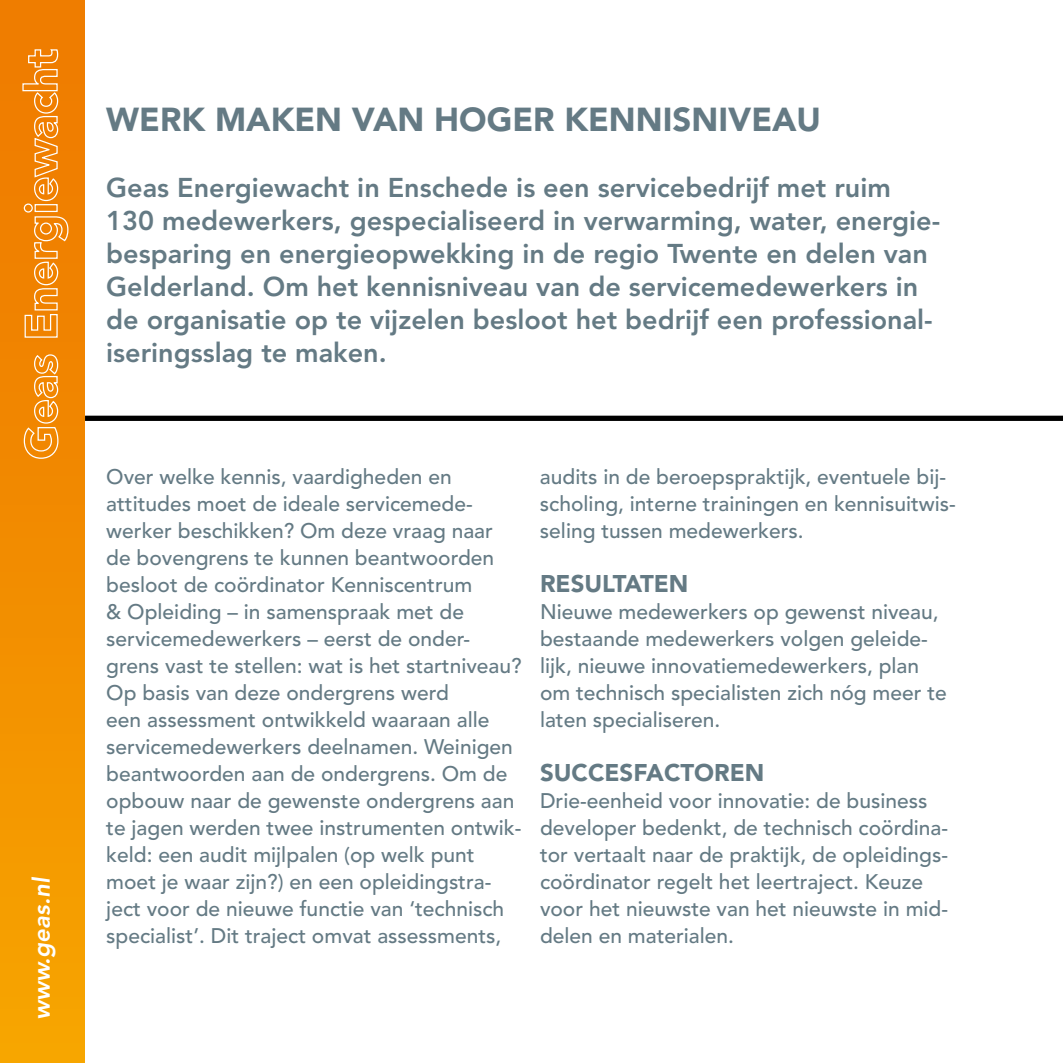
<style>
.page{position:relative;width:1063px;height:1063px;background:#fff}
.page>*{position:absolute;margin:0;border:0;box-sizing:border-box;transform-origin:0 0}
.t1{font:900 33px "Avenir";color:#647a84}
.t2{font:800 27px/33px "Avenir";color:#647a84}
.t3{font:900 24px "Avenir";color:#647a84}
.t4{font:italic 800 24px "Avenir";letter-spacing:-.005em;color:#fff}
.t5{font:500 21px/27px "Avenir";color:#647a84}
</style>
<div class="page">
<div style="left:0;top:0;width:85px;height:1063px;background:linear-gradient(to bottom,#e70,#f6a300)"></div>
<svg style="left:23px;top:354px;width:36px;height:105px;background:#f39b2d"></svg>
<svg style="left:22px;top:49px;width:47px;height:289px;background:#f19123"></svg>
<div style="left:85px;top:416px;width:978px;height:5px;background:#000"></div>
<p class="t4" style="left:27px;top:1020px;width:145px;rotate:-90deg">www.geas.nl</p>
<h1 class="t1" style="left:106px;top:100px;width:716px">WERK MAKEN VAN HOGER KENNISNIVEAU</h1>
<p class="t2" style="left:106px;top:171px;width:836px">Geas Energiewacht in Enschede is een servicebedrijf met ruim 130 medewerkers, gespecialiseerd in verwarming, water, energie&shy;besparing en energieopwekking in de regio Twente en delen van Gelderland. Om het kennisniveau van de servicemedewerkers in de organisatie op te vijzelen besloot het bedrijf een professional&shy;iseringsslag te maken.</p>
<p class="t5" style="left:106px;top:464px;width:417px">Over welke kennis, vaardigheden en attitudes moet de ideale servicemede&shy;werker beschikken? Om deze vraag naar de bovengrens te kunnen beantwoorden besloot de coördinator Kenniscentrum<br>&amp; Opleiding – in samenspraak met de servicemedewerkers – eerst de onder&shy;grens vast te stellen: wat is het startniveau?<br>Op basis van deze ondergrens werd<br>een assessment ontwikkeld waaraan alle servicemedewerkers deelnamen. Weinigen beantwoorden aan de ondergrens. Om de opbouw naar de gewenste ondergrens aan te jagen werden twee instrumenten ontwik&shy;keld: een audit mijlpalen (op welk punt moet je waar zijn?) en een opleidingstra&shy;ject voor de nieuwe functie van ‘technisch specialist’. Dit traject omvat assessments,</p>
<p class="t5" style="left:540px;top:464px;width:417px">audits in de beroepspraktijk, eventuele bij&shy;scholing, interne trainingen en kennisuitwis&shy;seling tussen medewerkers.</p>
<p class="t3" style="left:540px;top:569px;width:150px">RESULTATEN</p>
<p class="t5" style="left:540px;top:599px;width:408px">Nieuwe medewerkers op gewenst niveau, bestaande medewerkers volgen geleide&shy;lijk, nieuwe innovatiemedewerkers, plan om technisch specialisten zich nóg meer te laten specialiseren.</p>
<p class="t3" style="left:540px;top:758px;width:226px">SUCCESFACTOREN</p>
<p class="t5" style="left:540px;top:788px;width:410px">Drie-eenheid voor innovatie: de business developer bedenkt, de technisch coördina&shy;tor vertaalt naar de praktijk, de opleidings&shy;coördinator regelt het leertraject. Keuze voor het nieuwste van het nieuwste in mid&shy;delen en materialen.</p>
</div>
